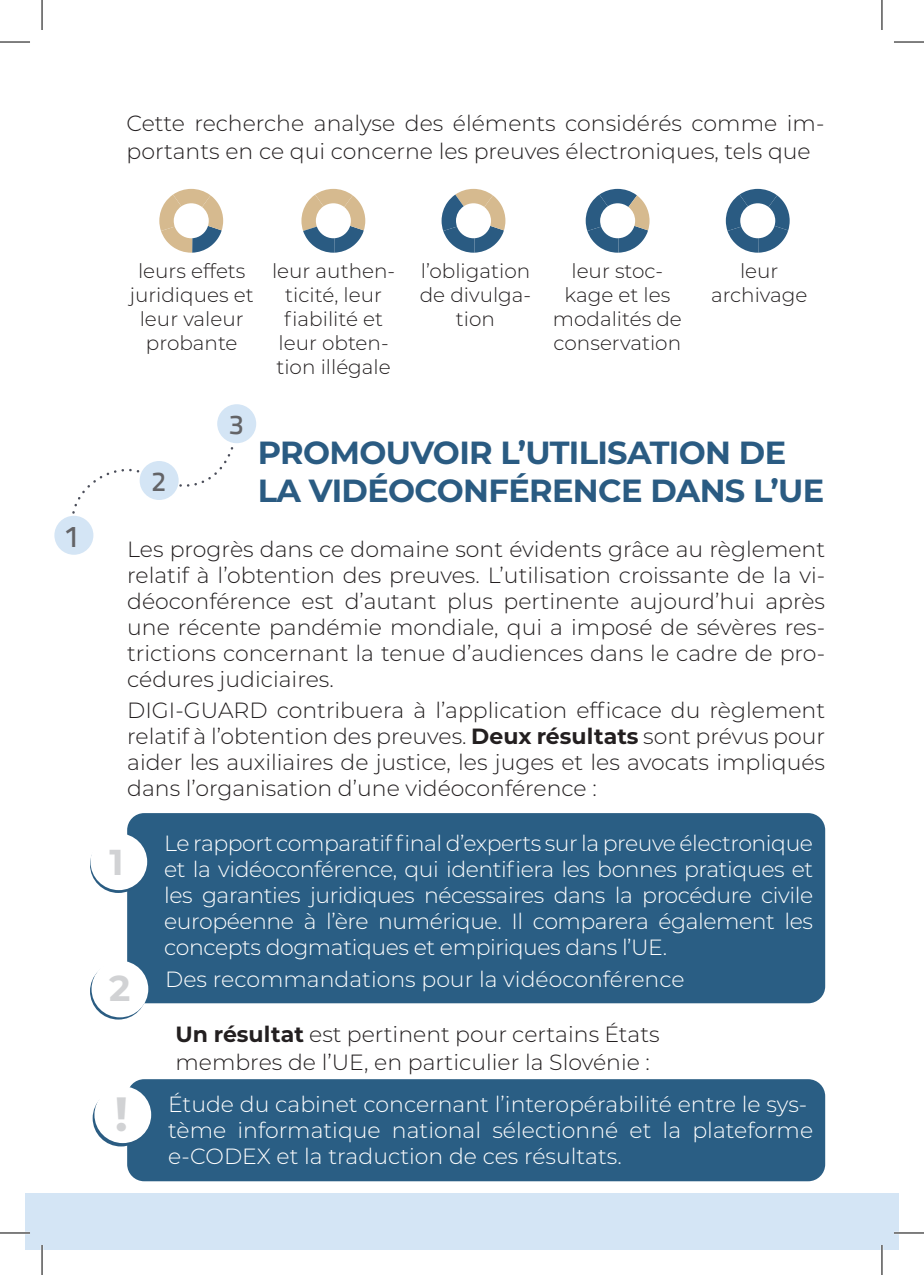
<style>
.page{position:relative;width:924px;height:1275px;background:#fff}
.page>*{position:absolute;margin:0;border:0;box-sizing:border-box;transform-origin:0 0}
.t1{font:700 48px "Montserrat";color:#d1d2d4}
.t2{font:700 36px "Montserrat";color:#d1d2d4}
.t3{font:700 32px/38.4px "Montserrat";letter-spacing:-.02em;color:#2a5b82}
.t4{font:500 30.2px "Titillium Text 22 L";color:#636366}
.t5{font:500 27.6px "Titillium Text 22 L";color:#636366}
.t6{font:300 22px/26px "Montserrat";color:#231f20;text-align:justify}
.t7{font:300 22px/26px "Montserrat";color:#fff;text-align:justify}
.t8{font:300 20px/24px "Montserrat";color:#231f20;text-align:center}
.s1{font-weight:700}
</style>
<div class="page">
<div style="left:25px;top:1193px;width:873px;height:57px;background:#d4e5f5"></div>
<svg style="left:159px;top:189px;width:64px;height:64px"></svg>
<svg style="left:301px;top:189px;width:64px;height:64px"></svg>
<svg style="left:725px;top:189px;width:64px;height:64px"></svg>
<svg style="left:585px;top:189px;width:64px;height:64px"></svg>
<svg style="left:441px;top:189px;width:64px;height:64px"></svg>
<div style="left:127px;top:813px;width:697px;height:190px;background:#2a5e84;border-radius:17px"></div>
<svg style="left:90px;top:836px;width:57px;height:57px"></svg>
<div style="left:90px;top:833px;width:57px;height:57px;background:#fff;border-radius:50%"></div>
<svg style="left:90px;top:963px;width:57px;height:56px"></svg>
<div style="left:91px;top:960px;width:57px;height:57px;background:#fff;border-radius:50%"></div>
<div style="left:127px;top:1079px;width:697px;height:102px;background:#2a5e84;border-radius:17px"></div>
<svg style="left:93px;top:1089px;width:56px;height:57px"></svg>
<div style="left:94px;top:1086px;width:57px;height:57px;background:#fff;border-radius:50%"></div>
<svg style="left:72px;top:468px;width:68px;height:50px"></svg>
<div style="left:54px;top:516px;width:39px;height:39px;background:#d4e5f5;border-radius:50%"></div>
<div style="left:139px;top:461px;width:39px;height:39px;background:#d4e5f5;border-radius:50%"></div>
<div style="left:217px;top:404px;width:39px;height:39px;background:#d4e5f5;border-radius:50%"></div>
<hr style="left:0;top:1231px;width:30px;height:3px;background:#fff">
<hr style="left:893px;top:1231px;width:30px;height:3px;background:#fff">
<hr style="left:41px;top:1245px;width:2px;height:30px;background:#fff">
<hr style="left:880px;top:1245px;width:2px;height:30px;background:#fff">
<hr style="left:0;top:42px;width:30px;height:1px;background:#000">
<hr style="left:893px;top:42px;width:30px;height:1px;background:#000">
<hr style="left:0;top:1232px;width:30px;height:1px;background:#000">
<hr style="left:893px;top:1232px;width:30px;height:1px;background:#000">
<hr style="left:42px;top:0;width:1px;height:30px;background:#000">
<hr style="left:42px;top:1245px;width:1px;height:30px;background:#000">
<hr style="left:881px;top:0;width:1px;height:30px;background:#000">
<hr style="left:881px;top:1245px;width:1px;height:30px;background:#000">
<svg style="left:166px;top:416px;width:76px;height:77px"></svg>
<p class="t6" style="left:126px;top:109px;width:699px;line-height:28px">Cette recherche analyse des éléments considérés comme im&shy;portants en ce qui concerne les preuves électroniques, tels que</p>
<h3 class="t4" style="left:64px;top:513px;width:18px">1</h3>
<p class="t8" style="left:130px;top:258px;width:125px">leurs effets juridiques et leur valeur probante</p>
<p class="t8" style="left:272px;top:258px;width:125px">leur authen&shy;ticité, leur fiabilité et leur obten&shy;tion illégale</p>
<p class="t8" style="left:419px;top:258px;width:113px">l’obligation de divulga&shy;tion</p>
<p class="t8" style="left:552px;top:258px;width:130px">leur stoc&shy;kage et les modalités de conservation</p>
<p class="t8" style="left:710px;top:258px;width:98px">leur archivage</p>
<h3 class="t3" style="left:257px;top:432px;width:567px">PROMOUVOIR L’UTILISATION DE<br>LA VIDÉOCONFÉRENCE DANS L’UE</h3>
<p class="t6" style="left:127px;top:535px;width:699px">Les progrès dans ce domaine sont évidents grâce au règlement relatif à l’obtention des preuves. L’utilisation croissante de la vi&shy;déoconférence est d’autant plus pertinente aujourd’hui après une récente pandémie mondiale, qui a imposé de sévères res&shy;trictions concernant la tenue d’audiences dans le cadre de pro&shy;cédures judiciaires.</p>
<p class="t6" style="left:127px;top:697px;width:699px">DIGI-GUARD contribuera à l’application efficace du règlement relatif à l’obtention des preuves. <span class="s1">Deux résultats</span> sont prévus pour aider les auxiliaires de justice, les juges et les avocats impliqués dans l’organisation d’une vidéoconférence :</p>
<p class="t7" style="left:164px;top:829px;width:650px">Le rapport comparatif final d’experts sur la preuve électronique et la vidéoconférence, qui identifiera les bonnes pratiques et les garanties juridiques nécessaires dans la procédure civile européenne à l’ère numérique. Il comparera également les concepts dogmatiques et empiriques dans l’UE.</p>
<p class="t7" style="left:165px;top:965px;width:520px">Des recommandations pour la vidéoconférence</p>
<p class="t5" style="left:151px;top:460px;width:16px">2</p>
<h2 class="t2" style="left:109px;top:836px;width:16px">1</h2>
<h2 class="t2" style="left:109px;top:961px;width:23px">2</h2>
<h1 class="t1" style="left:114px;top:1079px;width:15px">!</h1>
<p class="t6" style="left:175px;top:1019px;width:485px;line-height:28px"><span class="s1">Un résultat</span> est pertinent pour certains États membres de l’UE, en particulier la Slovénie :</p>
<p class="t7" style="left:168px;top:1090px;width:646px;text-align:left">Étude du cabinet concernant l’interopérabilité entre le sys&shy;tème informatique national sélectionné et la plateforme e-CODEX et la traduction de ces résultats.</p>
</div>
